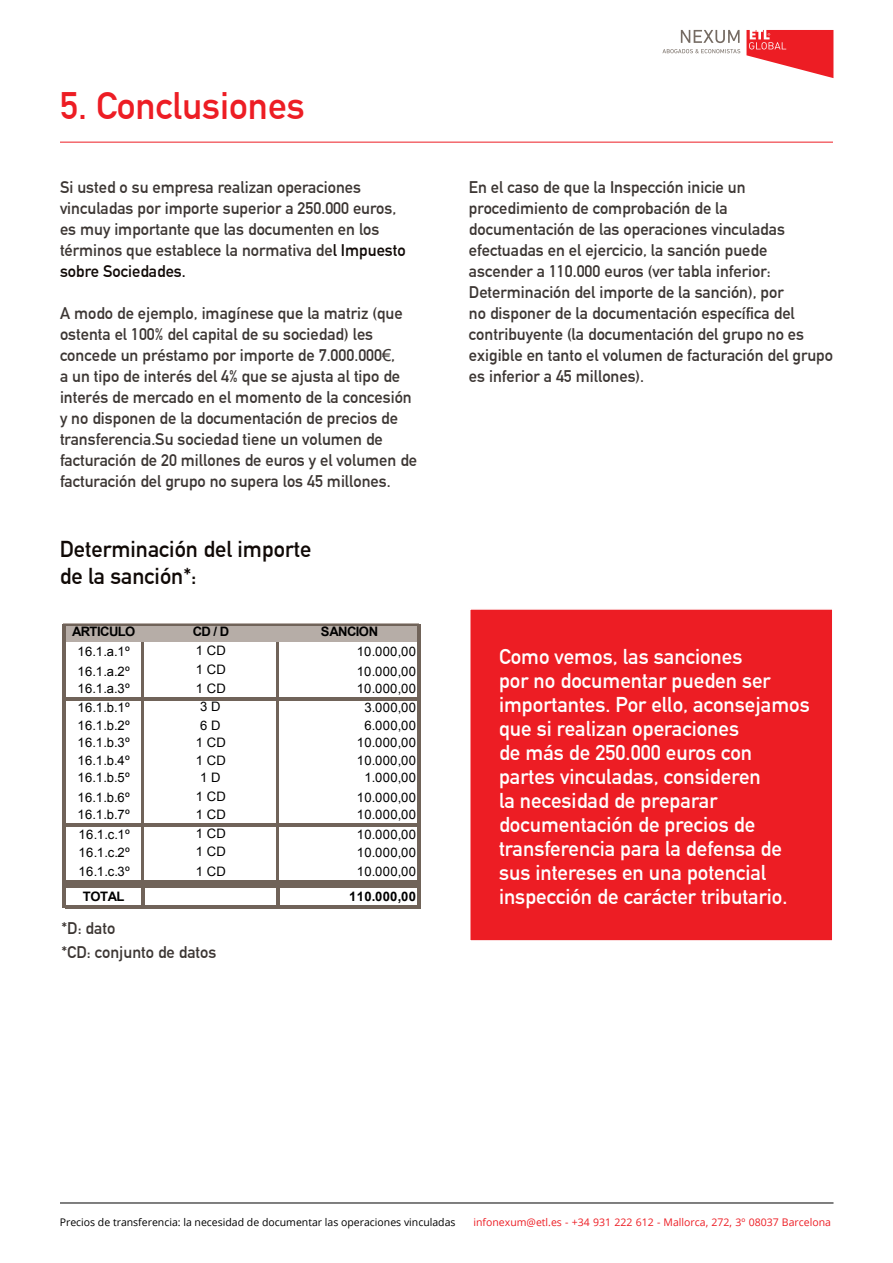
<style>
.page{position:relative;width:893px;height:1263px;background:#fff}
.page>*{position:absolute;margin:0;border:0;box-sizing:border-box;transform-origin:0 0}
.t1{font:700 37.5px "DIN Alternate";color:#ed1d24}
.t2{font:700 22.5px/27px "DIN Alternate";color:#100906}
.t3{font:700 21px/24px "DIN Alternate";color:#fff}
.t4{font:700 16.5px/21px "DIN Alternate";color:#3c3633}
.t5{font:13.05px/17.4px "Arial";letter-spacing:.025em;color:#000}
.t6{font:700 13.05px "Arial";letter-spacing:-.03em;color:#000}
.t7{font:700 13.05px "Arial";letter-spacing:-.055em;color:#000}
.t8{font:10.5px "Open Sans";color:#000}
.t9{font:10.5px "Open Sans";color:#ed1d24}
.s1{color:#100906}
.s2{font-family:"Arial";font-weight:400}
</style>
<div class="page">
<hr style="left:60px;top:1202px;width:773px;height:1px;background:#000">
<svg style="left:681px;top:30px;width:59px;height:13px"></svg>
<svg style="left:746px;top:30px;width:87px;height:48px"></svg>
<svg style="left:662px;top:49px;width:78px;height:4px"></svg>
<div style="left:469px;top:608px;width:364px;height:334px;background:#ed1d24;border:2px solid #fff"></div>
<hr style="left:60px;top:142px;width:773px;height:1px;background:#ed1d24">
<div style="left:63px;top:624px;width:357px;height:19px;background:#b6ada7"></div>
<div style="left:0;top:642px;width:426px;height:284px;background:#fff"></div>
<hr style="left:66px;top:697px;width:355px;height:3px;background:#706359">
<hr style="left:142px;top:642px;width:2px;height:55px;background:#706359">
<hr style="left:276px;top:642px;width:2px;height:55px;background:#706359">
<hr style="left:66px;top:823px;width:355px;height:4px;background:#706359">
<hr style="left:142px;top:700px;width:2px;height:123px;background:#706359">
<hr style="left:276px;top:700px;width:2px;height:123px;background:#706359">
<hr style="left:66px;top:880px;width:355px;height:3px;background:#706359">
<hr style="left:62px;top:624px;width:4px;height:259px;background:#706359">
<hr style="left:142px;top:827px;width:2px;height:53px;background:#706359">
<hr style="left:276px;top:827px;width:2px;height:53px;background:#706359">
<hr style="left:418px;top:625px;width:3px;height:258px;background:#706359">
<hr style="left:66px;top:884px;width:355px;height:4px;background:#706359">
<hr style="left:142px;top:888px;width:3px;height:20px;background:#706359">
<hr style="left:276px;top:888px;width:4px;height:20px;background:#706359">
<hr style="left:418px;top:888px;width:3px;height:20px;background:#706359">
<hr style="left:62px;top:884px;width:4px;height:24px;background:#706359">
<hr style="left:66px;top:624px;width:355px;height:1px;background:#706359">
<hr style="left:66px;top:905px;width:355px;height:3px;background:#706359">
<h1 class="t1" style="left:60px;top:77px;width:246px">5. Conclusiones</h1>
<p class="t4" style="left:60px;top:176px;width:347px">Si usted o su empresa realizan operaciones vinculadas por importe superior a 250.000 euros, es muy importante que las documenten en los términos que establece la normativa de<span class="s1">l Impuesto sobre Sociedades.</span></p>
<p class="t4" style="left:60px;top:302px;width:359px">A modo de ejemplo, imagínese que la matriz (que ostenta el 100% del capital de su sociedad) les concede un préstamo por importe de 7.000.000<span class="s2">€</span>,<br>a un tipo de interés del 4% que se ajusta al tipo de interés de mercado en el momento de la concesión y no disponen de la documentación de precios de transferencia.Su sociedad tiene un volumen de facturación de 20 millones de euros y el volumen de facturación del grupo no supera los 45 millones.</p>
<h2 class="t2" style="left:60px;top:534px;width:253px">Determinación del importe de la sanción*:</h2>
<p class="t7" style="left:72px;top:623px;width:65px">ARTICULO</p>
<p class="t5" style="left:77px;top:643px;width:54px">16.1.a.1º</p>
<p class="t5" style="left:77px;top:679px;width:54px;line-height:19.6px">16.1.a.3º<br>16.1.b.1º</p>
<p class="t5" style="left:77px;top:717px;width:54px">16.1.b.2º<br>16.1.b.3º</p>
<p class="t5" style="left:77px;top:662px;width:54px">16.1.a.2º</p>
<p class="t5" style="left:77px;top:751px;width:54px">16.1.b.4º<br>16.1.b.5º</p>
<p class="t5" style="left:77px;top:788px;width:54px">16.1.b.6º<br>16.1.b.7º</p>
<p class="t5" style="left:79px;top:825px;width:53px;line-height:18.5px">16.1.c.1º<br>16.1.c.2º</p>
<p class="t5" style="left:79px;top:862px;width:53px">16.1.c.3º</p>
<p class="t6" style="left:83px;top:887px;width:43px">TOTAL</p>
<p class="t6" style="left:193px;top:623px;width:38px">CD / D</p>
<p class="t6" style="left:321px;top:623px;width:59px">SANCIÓN</p>
<p class="t5" style="left:196px;top:642px;width:32px">1 CD</p>
<p class="t5" style="left:357px;top:643px;width:61px">10.000,00</p>
<p class="t5" style="left:196px;top:661px;width:32px">1 CD</p>
<p class="t5" style="left:357px;top:662px;width:61px">10.000,00</p>
<p class="t5" style="left:196px;top:680px;width:32px">1 CD</p>
<p class="t5" style="left:357px;top:680px;width:61px">10.000,00</p>
<p class="t5" style="left:200px;top:698px;width:22px">3 D</p>
<p class="t5" style="left:364px;top:699px;width:53px">3.000,00</p>
<p class="t5" style="left:200px;top:717px;width:22px">6 D</p>
<p class="t5" style="left:364px;top:717px;width:53px">6.000,00</p>
<p class="t5" style="left:196px;top:734px;width:32px">1 CD</p>
<p class="t5" style="left:357px;top:734px;width:61px">10.000,00</p>
<p class="t5" style="left:196px;top:751px;width:32px">1 CD</p>
<p class="t5" style="left:357px;top:751px;width:61px">10.000,00</p>
<p class="t5" style="left:200px;top:769px;width:22px">1 D</p>
<p class="t5" style="left:364px;top:769px;width:53px">1.000,00</p>
<p class="t5" style="left:196px;top:787px;width:32px">1 CD</p>
<p class="t5" style="left:357px;top:788px;width:61px">10.000,00</p>
<p class="t5" style="left:196px;top:806px;width:32px">1 CD</p>
<p class="t5" style="left:357px;top:806px;width:61px">10.000,00</p>
<p class="t5" style="left:196px;top:824px;width:32px">1 CD</p>
<p class="t5" style="left:357px;top:825px;width:61px">10.000,00</p>
<p class="t5" style="left:196px;top:843px;width:32px">1 CD</p>
<p class="t5" style="left:357px;top:844px;width:61px">10.000,00</p>
<p class="t5" style="left:196px;top:862px;width:32px">1 CD</p>
<p class="t5" style="left:357px;top:862px;width:61px">10.000,00</p>
<p class="t6" style="left:349px;top:887px;width:68px">110.000,00</p>
<p class="t4" style="left:62px;top:915px;width:156px;line-height:24px">*D: dato<br>*CD: conjunto de datos</p>
<p class="t4" style="left:469px;top:176px;width:366px">En el caso de que la Inspección inicie un procedimiento de comprobación de la documentación de las operaciones vinculadas efectuadas en el ejercicio, la sanción puede ascender a 110.000 euros (ver tabla inferior:<br>Determinación del importe de la sanción), por<br>no disponer de la documentación específica del contribuyente (la documentación del grupo no es exigible en tanto el volumen de facturación del grupo es inferior a 45 millones).</p>
<p class="t3" style="left:499px;top:643px;width:312px">Como vemos, las sanciones<br>por no documentar pueden ser importantes. Por ello, aconsejamos que si realizan operaciones<br>de más de 250.000 euros con partes vinculadas, consideren<br>la necesidad de preparar documentación de precios de transferencia para la defensa de sus intereses en una potencial inspección de carácter tributario.</p>
<p class="t8" style="left:60px;top:1215px;width:397px">Precios de transferencia: la necesidad de documentar las operaciones vinculadas</p>
<p class="t9" style="left:473px;top:1215px;width:359px">infonexum@etl.es - +34 931 222 612 - Mallorca, 272, 3º 08037 Barcelona</p>
</div>
